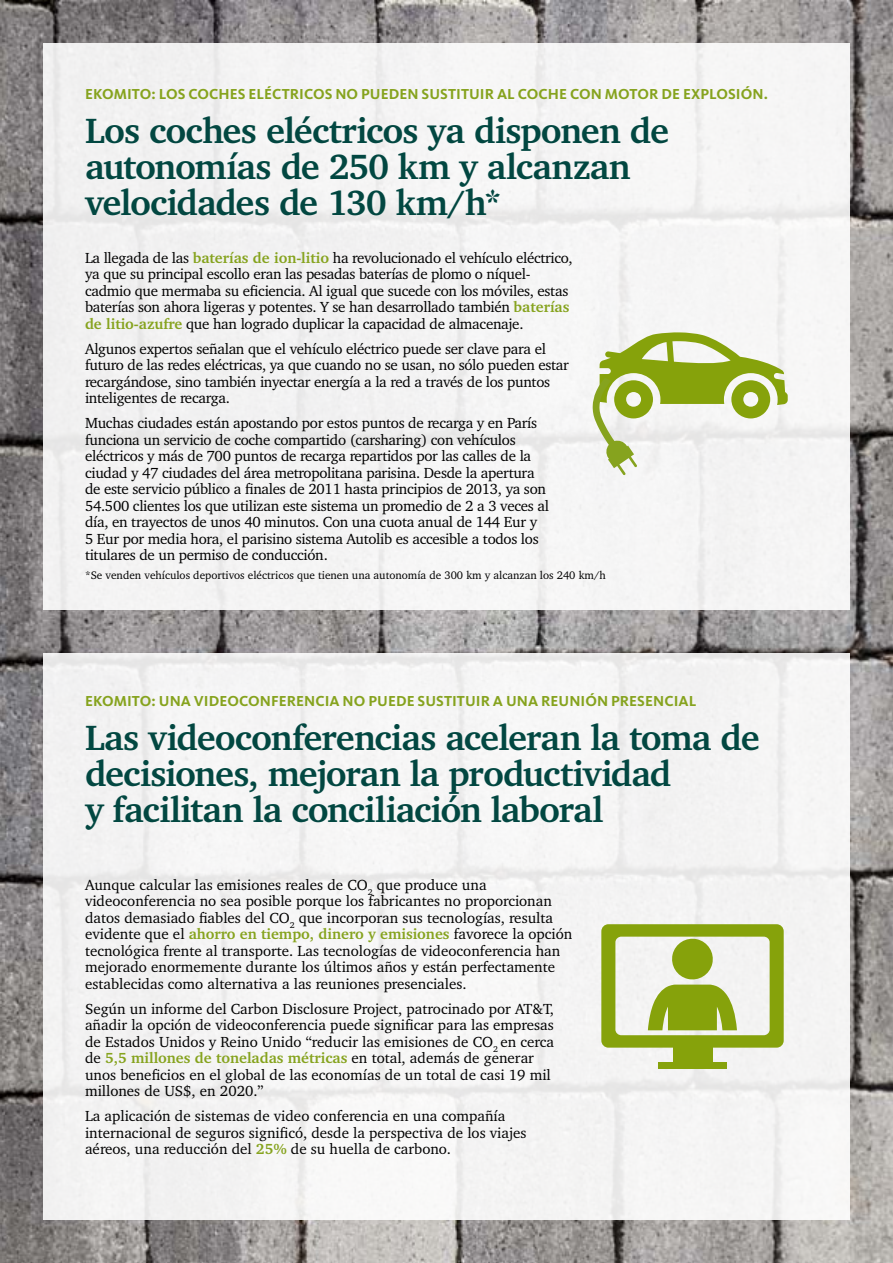
<style>
.page{position:relative;width:893px;height:1263px;background:#fff}
.page>*{position:absolute;margin:0;border:0;box-sizing:border-box;transform-origin:0 0}
.t1{font:700 36px/36px "Charter IT Cby BT";letter-spacing:-.025em;color:#024741}
.t2{font:15px/16.5px "Charter IT Cby BT";letter-spacing:-.02em;color:#000}
.t3{font:15px/16.5px "Charter IT Cby BT";color:#000}
.t4{font:15px "Kievit Bold SC";letter-spacing:.005em;color:#86a31e}
.t5{font:11.25px "Charter IT Cby BT";color:#000}
.s1{font-weight:700;color:#86a31e}
</style>
<div class="page">
<img style="left:0;top:0;width:893px;height:1263px">
<div style="left:43px;top:43px;width:807px;height:566px;background:#f4f4f4"></div>
<div style="left:43px;top:653px;width:807px;height:567px;background:#f5f4f4"></div>
<svg style="left:592px;top:332px;width:196px;height:143px"></svg>
<div style="left:673px;top:1046px;width:39px;height:23px;background:#86a20b"></div>
<div style="left:658px;top:1062px;width:69px;height:7px;background:#86a20b"></div>
<svg style="left:601px;top:924px;width:183px;height:124px"></svg>
<p class="t4" style="left:85px;top:85px;width:685px">EKOMITO: LOS COCHES ELÉCTRICOS NO PUEDEN SUSTITUIR AL COCHE CON MOTOR DE EXPLOSIÓN.</p>
<h1 class="t1" style="left:85px;top:112px;width:585px">Los coches eléctricos ya disponen de autonomías de 250 km y alcanzan velocidades de 130 km/h*</h1>
<p class="t2" style="left:85px;top:249px;width:489px">La llegada de las <span class="s1">baterías de ion-litio</span> ha revolucionado el vehículo eléctrico, ya que su principal escollo eran las pesadas baterías de plomo o níquel&shy;cadmio que mermaba su eficiencia. Al igual que sucede con los móviles, estas baterías son ahora ligeras y potentes. Y se han desarrollado también <span class="s1">baterías de litio-azufre</span> que han logrado duplicar la capacidad de almacenaje.</p>
<p class="t2" style="left:85px;top:340px;width:485px">Algunos expertos señalan que el vehículo eléctrico puede ser clave para el futuro de las redes eléctricas, ya que cuando no se usan, no sólo pueden estar recargándose, sino también inyectar energía a la red a través de los puntos inteligentes de recarga.</p>
<p class="t2" style="left:85px;top:414px;width:465px">Muchas ciudades están apostando por estos puntos de recarga y en París funciona un servicio de coche compartido (carsharing) con vehículos eléctricos y más de 700 puntos de recarga repartidos por las calles de la ciudad y 47 ciudades del área metropolitana parisina. Desde la apertura de este servicio público a finales de 2011 hasta principios de 2013, ya son 54.500 clientes los que utilizan este sistema un promedio de 2 a 3 veces al día, en trayectos de unos 40 minutos. Con una cuota anual de 144 Eur y 5 Eur por media hora, el parisino sistema Autolib es accesible a todos los titulares de un permiso de conducción.</p>
<p class="t5" style="left:85px;top:568px;width:522px">*Se venden vehículos deportivos eléctricos que tienen una autonomía de 300 km y alcanzan los 240 km/h</p>
<p class="t4" style="left:85px;top:692px;width:611px">EKOMITO: U NA VIDEOCONFERENCIA NO PUEDE SUSTITUIR A UNA REUNIÓN PRESENCIAL</p>
<h1 class="t1" style="left:85px;top:719px;width:676px">Las videoconferencias aceleran la toma de decisiones, mejoran la productividad<br>y facilitan la conciliación laboral</h1>
<p class="t3" style="left:85px;top:876px;width:489px">Aunque calcular las emisiones reales de CO<sub>2</sub> que produce una videoconferencia no sea posible porque los fabricantes no proporcionan datos demasiado fiables del CO<sub>2</sub> que incorporan sus tecnologías, resulta evidente que el <span class="s1">ahorro en tiempo, dinero y emisiones</span> favorece la opción tecnológica frente al transporte. Las tecnologías de videoconferencia han mejorado enormemente durante los últimos años y están perfectamente establecidas como alternativa a las reuniones presenciales.</p>
<p class="t3" style="left:85px;top:1000px;width:471px">Según un informe del Carbon Disclosure Project, patrocinado por AT&amp;T, añadir la opción de videoconferencia puede significar para las empresas de Estados Unidos y Reino Unido “reducir las emisiones de CO<sub>2</sub> en cerca de <span class="s1">5,5 millones de toneladas métricas</span> en total, además de generar unos beneficios en el global de las economías de un total de casi 19 mil millones de US$, en 2020.”</p>
<p class="t3" style="left:85px;top:1107px;width:443px">La aplicación de sistemas de video conferencia en una compañía internacional de seguros significó, desde la perspectiva de los viajes aéreos, una reducción del <span class="s1">25%</span> de su huella de carbono.</p>
</div>
